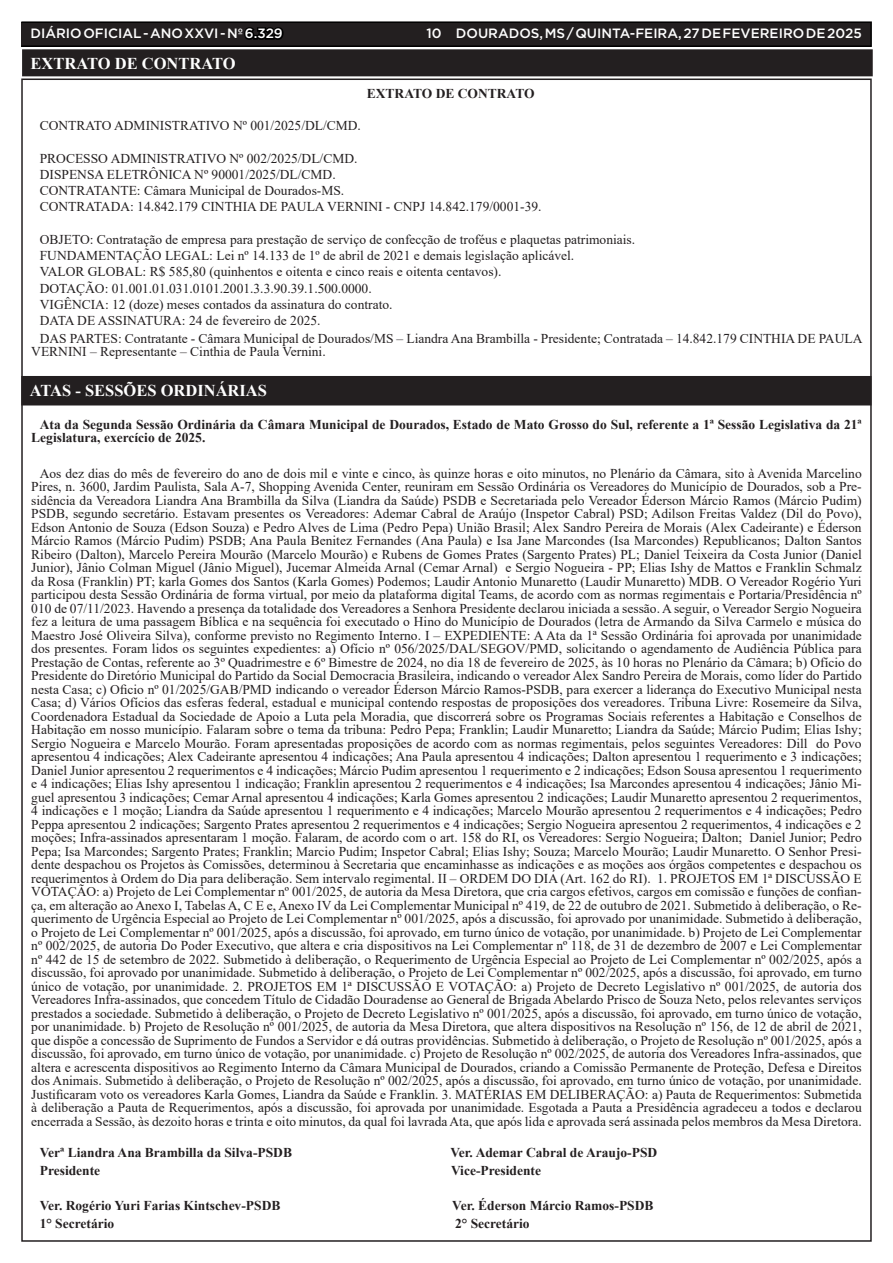
<style>
.page{position:relative;width:893px;height:1263px;background:#fff}
.page>*{position:absolute;margin:0;border:0;box-sizing:border-box;transform-origin:0 0}
.TEXTO{font:700 16.5px "Times New Roman";color:#fff}
.TEXTO-2{font:13.5px/13.5px "Times New Roman";color:#231f20}
.TEXTO-3{font:700 13.5px/13.5px "Times New Roman";color:#231f20}
.t1{font:500 13.5px "Gotham";color:#fff}
.s1{color:#000}
</style>
<div class="page">
<div style="left:21px;top:22px;width:850px;height:24px;background:#231f20"></div>
<div style="left:21px;top:21px;width:851px;height:26px;border:2px solid #000"></div>
<div style="left:23px;top:378px;width:846px;height:25px;background:#231f20"></div>
<div style="left:21px;top:376px;width:850px;height:29px;border:4px solid #231f20"></div>
<div style="left:24px;top:51px;width:847px;height:23px;background:#231f20"></div>
<div style="left:22px;top:49px;width:851px;height:27px;border:4px solid #231f20"></div>
<p class="t1" style="left:31px;top:25px;width:254px">DIÁRIO OFICIAL - ANO XXVI - Nº <span class="s1">6.329</span></p>
<p class="t1" style="left:426px;top:25px;width:437px">10 DOURADOS, MS / QUINTA-FEIRA, 27 DE FEVEREIRO DE 2025</p>
<p class="TEXTO" style="left:31px;top:52px;width:207px">EXTRATO DE CONTRATO</p>
<p class="TEXTO-3" style="left:367px;top:86px;width:169px">EXTRATO DE CONTRATO</p>
<p class="TEXTO-2" style="left:40px;top:118px;width:323px">CONTRATO ADMINISTRATIVO Nº 001/2025/DL/CMD.</p>
<p class="TEXTO-2" style="left:40px;top:151px;width:319px">PROCESSO ADMINISTRATIVO Nº 002/2025/DL/CMD.</p>
<p class="TEXTO-2" style="left:40px;top:167px;width:297px">DISPENSA ELETRÔNICA Nº 90001/2025/DL/CMD.</p>
<p class="TEXTO-2" style="left:40px;top:183px;width:306px">CONTRATANTE: Câmara Municipal de Dourados-MS.</p>
<p class="TEXTO-2" style="left:40px;top:200px;width:503px">CONTRATADA: 14.842.179 CINTHIA DE PAULA VERNINI - CNPJ 14.842.179/0001-39.</p>
<p class="TEXTO-2" style="left:40px;top:232px;width:597px">OBJETO: Contratação de empresa para prestação de serviço de confecção de troféus e plaquetas patrimoniais.</p>
<p class="TEXTO-2" style="left:40px;top:248px;width:536px">FUNDAMENTAÇÃO LEGAL: Lei nº 14.133 de 1º de abril de 2021 e demais legislação aplicável.</p>
<p class="TEXTO-2" style="left:40px;top:265px;width:463px">VALOR GLOBAL: R$ 585,80 (quinhentos e oitenta e cinco reais e oitenta centavos).</p>
<p class="TEXTO-2" style="left:40px;top:281px;width:333px">DOTAÇÃO: 01.001.01.031.0101.2001.3.3.90.39.1.500.0000.</p>
<p class="TEXTO-2" style="left:40px;top:297px;width:354px">VIGÊNCIA: 12 (doze) meses contados da assinatura do contrato.</p>
<p class="TEXTO-2" style="left:40px;top:313px;width:282px">DATA DE ASSINATURA: 24 de fevereiro de 2025.</p>
<p class="TEXTO-2" style="left:31px;top:331px;width:833px;text-indent:9px">DAS PARTES: Contratante - Câmara Municipal de Dourados/MS – Liandra Ana Brambilla - Presidente; Contratada – 14.842.179 CINTHIA DE PAULA<br>VERNINI – Representante – Cinthia de Paula Vernini.</p>
<p class="TEXTO" style="left:30px;top:378px;width:239px">ATAS - SESSÕES ORDINÁRIAS</p>
<p class="TEXTO-3" style="left:31px;top:417px;width:832px;text-indent:9px">Ata da Segunda Sessão Ordinária da Câmara Municipal de Dourados, Estado de Mato Grosso do Sul, referente a 1ª Sessão Legislativa da 21ª<br>Legislatura, exercício de 2025.</p>
<p class="TEXTO-2" style="left:31px;top:466px;width:832px;text-align:justify;text-indent:9px">Aos dez dias do mês de fevereiro do ano de dois mil e vinte e cinco, às quinze horas e oito minutos, no Plenário da Câmara, sito à Avenida Marcelino Pires, n. 3600, Jardim Paulista, Sala A-7, Shopping Avenida Center, reuniram em Sessão Ordinária os Vereadores do Município de Dourados, sob a Pre&shy;sidência da Vereadora Liandra Ana Brambilla da Silva (Liandra da Saúde) PSDB e Secretariada pelo Vereador Éderson Márcio Ramos (Márcio Pudim)<br>PSDB, segundo secretário. Estavam presentes os Vereadores: Ademar Cabral de Araújo (Inspetor Cabral) PSD; Adilson Freitas Valdez (Dil do Povo), Edson Antonio de Souza (Edson Souza) e Pedro Alves de Lima (Pedro Pepa) União Brasil; Alex Sandro Pereira de Morais (Alex Cadeirante) e Éderson Márcio Ramos (Márcio Pudim) PSDB; Ana Paula Benitez Fernandes (Ana Paula) e Isa Jane Marcondes (Isa Marcondes) Republicanos; Dalton Santos Ribeiro (Dalton), Marcelo Pereira Mourão (Marcelo Mourão) e Rubens de Gomes Prates (Sargento Prates) PL; Daniel Teixeira da Costa Junior (Daniel Junior), Jânio Colman Miguel (Jânio Miguel), Jucemar Almeida Arnal (Cemar Arnal) e Sergio Nogueira - PP; Elias Ishy de Mattos e Franklin Schmalz da Rosa (Franklin) PT; karla Gomes dos Santos (Karla Gomes) Podemos; Laudir Antonio Munaretto (Laudir Munaretto) MDB. O Vereador Rogério Yuri participou desta Sessão Ordinária de forma virtual, por meio da plataforma digital Teams, de acordo com as normas regimentais e Portaria/Presidência nº 010 de 07/11/2023. Havendo a presença da totalidade dos Vereadores a Senhora Presidente declarou iniciada a sessão. A seguir, o Vereador Sergio Nogueira fez a leitura de uma passagem Bíblica e na sequência foi executado o Hino do Município de Dourados (letra de Armando da Silva Carmelo e música do Maestro José Oliveira Silva), conforme previsto no Regimento Interno. I – EXPEDIENTE: A Ata da 1ª Sessão Ordinária foi aprovada por unanimidade dos presentes. Foram lidos os seguintes expedientes: a) Ofício nº 056/2025/DAL/SEGOV/PMD, solicitando o agendamento de Audiência Pública para Prestação de Contas, referente ao 3º Quadrimestre e 6º Bimestre de 2024, no dia 18 de fevereiro de 2025, às 10 horas no Plenário da Câmara; b) Ofício do Presidente do Diretório Municipal do Partido da Social Democracia Brasileira, indicando o vereador Alex Sandro Pereira de Morais, como líder do Partido nesta Casa; c) Oficio nº 01/2025/GAB/PMD indicando o vereador Éderson Márcio Ramos-PSDB, para exercer a liderança do Executivo Municipal nesta Casa; d) Vários Ofícios das esferas federal, estadual e municipal contendo respostas de proposições dos vereadores. Tribuna Livre: Rosemeire da Silva, Coordenadora Estadual da Sociedade de Apoio a Luta pela Moradia, que discorrerá sobre os Programas Sociais referentes a Habitação e Conselhos de Habitação em nosso município. Falaram sobre o tema da tribuna: Pedro Pepa; Franklin; Laudir Munaretto; Liandra da Saúde; Márcio Pudim; Elias Ishy; Sergio Nogueira e Marcelo Mourão. Foram apresentadas proposições de acordo com as normas regimentais, pelos seguintes Vereadores: Dill do Povo apresentou 4 indicações; Alex Cadeirante apresentou 4 indicações; Ana Paula apresentou 4 indicações; Dalton apresentou 1 requerimento e 3 indicações; Daniel Junior apresentou 2 requerimentos e 4 indicações; Márcio Pudim apresentou 1 requerimento e 2 indicações; Edson Sousa apresentou 1 requerimento e 4 indicações; Elias Ishy apresentou 1 indicação; Franklin apresentou 2 requerimentos e 4 indicações; Isa Marcondes apresentou 4 indicações; Jânio Mi&shy;guel apresentou 3 indicações; Cemar Arnal apresentou 4 indicações; Karla Gomes apresentou 2 indicações; Laudir Munaretto apresentou 2 requerimentos, 4 indicações e 1 moção; Liandra da Saúde apresentou 1 requerimento e 4 indicações; Marcelo Mourão apresentou 2 requerimentos e 4 indicações; Pedro Peppa apresentou 2 indicações; Sargento Prates apresentou 2 requerimentos e 4 indicações; Sergio Nogueira apresentou 2 requerimentos, 4 indicações e 2 moções; Infra-assinados apresentaram 1 moção. Falaram, de acordo com o art. 158 do RI, os Vereadores: Sergio Nogueira; Dalton; Daniel Junior; Pedro Pepa; Isa Marcondes; Sargento Prates; Franklin; Marcio Pudim; Inspetor Cabral; Elias Ishy; Souza; Marcelo Mourão; Laudir Munaretto. O Senhor Presi&shy;dente despachou os Projetos às Comissões, determinou à Secretaria que encaminhasse as indicações e as moções aos órgãos competentes e despachou os requerimentos à Ordem do Dia para deliberação. Sem intervalo regimental. II – ORDEM DO DIA (Art. 162 do RI). 1. PROJETOS EM 1ª DISCUSSÃO E VOTAÇÃO: a) Projeto de Lei Complementar nº 001/2025, de autoria da Mesa Diretora, que cria cargos efetivos, cargos em comissão e funções de confian&shy;ça, em alteração ao Anexo I, Tabelas A, C E e, Anexo IV da Lei Complementar Municipal nº 419, de 22 de outubro de 2021. Submetido à deliberação, o Re&shy;querimento de Urgência Especial ao Projeto de Lei Complementar nº 001/2025, após a discussão, foi aprovado por unanimidade. Submetido à deliberação, o Projeto de Lei Complementar nº 001/2025, após a discussão, foi aprovado, em turno único de votação, por unanimidade. b) Projeto de Lei Complementar nº 002/2025, de autoria Do Poder Executivo, que altera e cria dispositivos na Lei Complementar nº 118, de 31 de dezembro de 2007 e Lei Complementar nº 442 de 15 de setembro de 2022. Submetido à deliberação, o Requerimento de Urgência Especial ao Projeto de Lei Complementar nº 002/2025, após a discussão, foi aprovado por unanimidade. Submetido à deliberação, o Projeto de Lei Complementar nº 002/2025, após a discussão, foi aprovado, em turno único de votação, por unanimidade. 2. PROJETOS EM 1ª DISCUSSÃO E VOTAÇÃO: a) Projeto de Decreto Legislativo nº 001/2025, de autoria dos Vereadores Infra-assinados, que concedem Título de Cidadão Douradense ao General de Brigada Abelardo Prisco de Souza Neto, pelos relevantes serviços prestados a sociedade. Submetido à deliberação, o Projeto de Decreto Legislativo nº 001/2025, após a discussão, foi aprovado, em turno único de votação, por unanimidade. b) Projeto de Resolução nº 001/2025, de autoria da Mesa Diretora, que altera dispositivos na Resolução nº 156, de 12 de abril de 2021, que dispõe a concessão de Suprimento de Fundos a Servidor e dá outras providências. Submetido à deliberação, o Projeto de Resolução nº 001/2025, após a discussão, foi aprovado, em turno único de votação, por unanimidade. c) Projeto de Resolução nº 002/2025, de autoria dos Vereadores Infra-assinados, que altera e acrescenta dispositivos ao Regimento Interno da Câmara Municipal de Dourados, criando a Comissão Permanente de Proteção, Defesa e Direitos dos Animais. Submetido à deliberação, o Projeto de Resolução nº 002/2025, após a discussão, foi aprovado, em turno único de votação, por unanimidade.<br>Justificaram voto os vereadores Karla Gomes, Liandra da Saúde e Franklin. 3. MATÉRIAS EM DELIBERAÇÃO: a) Pauta de Requerimentos: Submetida à deliberação a Pauta de Requerimentos, após a discussão, foi aprovada por unanimidade. Esgotada a Pauta a Presidência agradeceu a todos e declarou encerrada a Sessão, às dezoito horas e trinta e oito minutos, da qual foi lavrada Ata, que após lida e aprovada será assinada pelos membros da Mesa Diretora.</p>
<p class="TEXTO-3" style="left:40px;top:1145px;width:254px">Verª Liandra Ana Brambilla da Silva-PSDB</p>
<p class="TEXTO-3" style="left:450px;top:1145px;width:208px">Ver. Ademar Cabral de Araujo-PSD</p>
<p class="TEXTO-3" style="left:40px;top:1163px;width:62px">Presidente</p>
<p class="TEXTO-3" style="left:451px;top:1163px;width:91px">Vice-Presidente</p>
<p class="TEXTO-3" style="left:40px;top:1198px;width:242px">Ver. Rogério Yuri Farias Kintschev-PSDB</p>
<p class="TEXTO-3" style="left:452px;top:1198px;width:203px">Ver. Éderson Márcio Ramos-PSDB</p>
<p class="TEXTO-3" style="left:40px;top:1216px;width:76px">1° Secretário</p>
<p class="TEXTO-3" style="left:455px;top:1216px;width:76px">2° Secretário</p>
</div>
